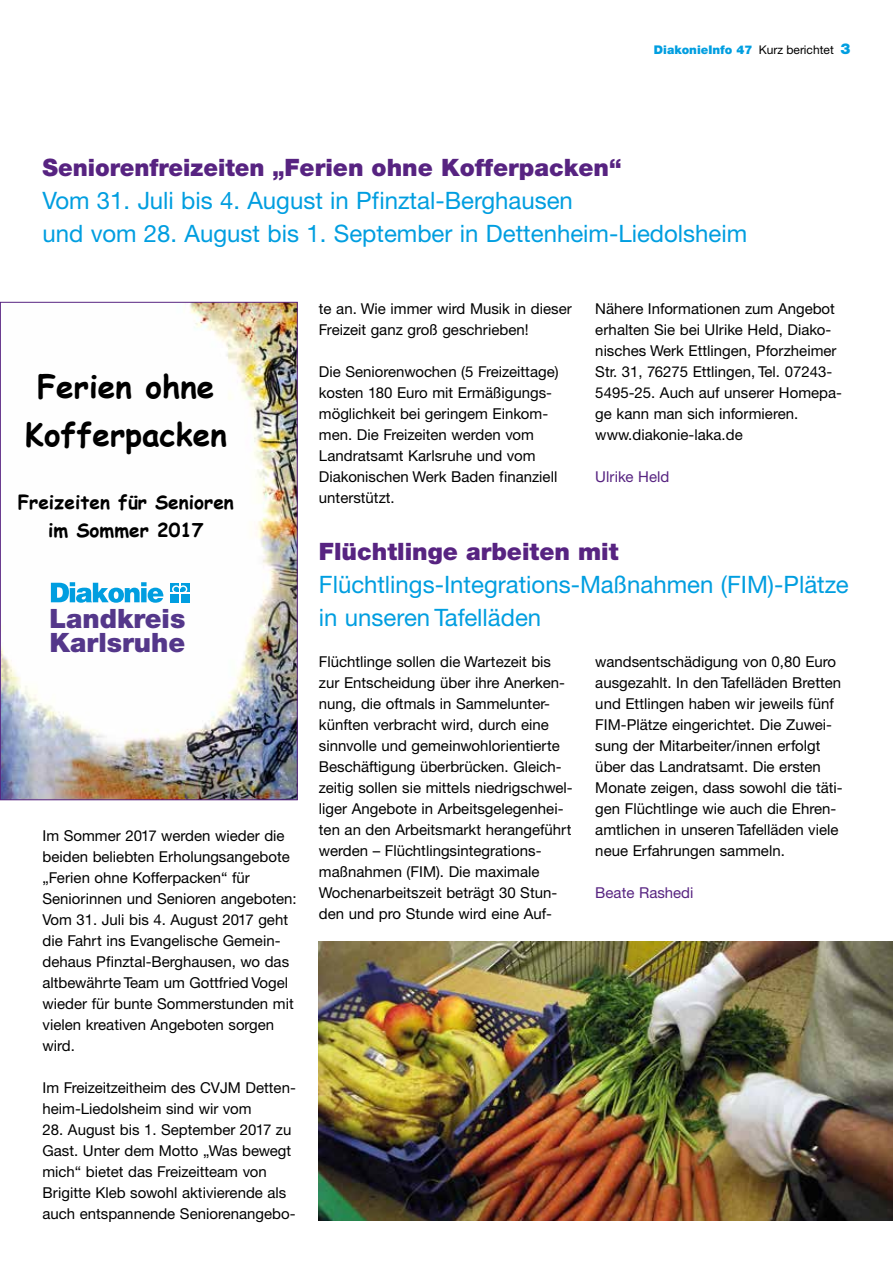
<style>
.page{position:relative;width:893px;height:1263px;background:#fff}
.page>*{position:absolute;margin:0;border:0;box-sizing:border-box;transform-origin:0 0}
.t1{font:700 31.5px/47.5px "Comic Sans MS";color:#000;text-align:center}
.t2{font:900 26.7px/23.9px "Helvetica Neue";color:#54378a}
.t3{font:24px/33px "Helvetica Neue CE";color:#009ee0}
.t4{font:900 24px "Helvetica Neue";color:#572381}
.t5{font:700 19.05px/28.5px "Comic Sans MS";color:#000;text-align:center}
.t6{font:15px/21px "Helvetica Neue CE";color:#000}
.t7{font:15px "Helvetica Neue CE";color:#572381}
.t8{font:900 12px "Helvetica Neue";color:#009ee0}
.s1{font-weight:400;color:#000}
.s2{font-size:15px}
</style>
<div class="page">
<img style="left:2px;top:304px;width:294px;height:494px">
<svg style="left:51px;top:582px;width:112px;height:21px"></svg>
<svg style="left:170px;top:582px;width:20px;height:21px"></svg>
<div style="left:0;top:302px;width:298px;height:498px;border:1px solid #572381"></div>
<img style="left:319px;top:942px;width:574px;height:278px">
<p class="t8" style="left:654px;top:43px;width:198px">DiakonieInfo 47 <span class="s1">Kurz berichtet</span> <span class="s2">3</span></p>
<h3 class="t4" style="left:43px;top:153px;width:580px">Seniorenfreizeiten „Ferien ohne Kofferpacken“</h3>
<h3 class="t3" style="left:43px;top:184px;width:706px">Vom 31. Juli bis 4. August in Pfinztal-Berghausen<br>und vom 28. August bis 1. September in Dettenheim-Liedolsheim</h3>
<h1 class="t1" style="left:25px;top:362px;width:204px">Ferien ohne<br>Kofferpacken</h1>
<p class="t5" style="left:18px;top:487px;width:218px">Freizeiten für Senioren im Sommer 2017</p>
<h2 class="t2" style="left:49px;top:607px;width:137px">Landkreis<br>Karlsruhe</h2>
<p class="t6" style="left:43px;top:825px;width:256px">Im Sommer 2017 werden wieder die beiden beliebten Erholungsangebote „Ferien ohne Kofferpacken“ für<br>Seniorinnen und Senioren angeboten:<br>Vom 31. Juli bis 4. August 2017 geht die Fahrt ins Evangelische Gemein&shy;dehaus Pfinztal-Berghausen, wo das altbewährte Team um Gottfried Vogel wieder für bunte Sommerstunden mit vielen kreativen Angeboten sorgen wird.</p>
<p class="t6" style="left:43px;top:1077px;width:255px">Im Freizeitzeitheim des CVJM Detten&shy;heim-Liedolsheim sind wir vom</p>
<p class="t6" style="left:43px;top:1119px;width:254px">28. August bis 1. September 2017 zu Gast. Unter dem Motto „Was bewegt mich“ bietet das Freizeitteam von Brigitte Kleb sowohl aktivierende als auch entspannende Seniorenangebo-</p>
<p class="t6" style="left:319px;top:298px;width:254px">te an. Wie immer wird Musik in dieser<br>Freizeit ganz groß geschrieben!</p>
<p class="t6" style="left:319px;top:361px;width:241px">Die Seniorenwochen (5 Freizeittage) kosten 180 Euro mit Ermäßigungs&shy;möglichkeit bei geringem Einkom&shy;men. Die Freizeiten werden vom<br>Landratsamt Karlsruhe und vom<br>Diakonischen Werk Baden finanziell unterstützt.</p>
<p class="t6" style="left:595px;top:298px;width:248px">Nähere Informationen zum Angebot erhalten Sie bei Ulrike Held, Diako&shy;nisches Werk Ettlingen, Pforzheimer Str. 31, 76275 Ettlingen, Tel. 07243- 5495-25. Auch auf unserer Homepa&shy;ge kann man sich informieren. www.diakonie-laka.de</p>
<p class="t7" style="left:595px;top:467px;width:76px">Ulrike Held</p>
<h3 class="t4" style="left:319px;top:537px;width:301px">Flüchtlinge arbeiten mit</h3>
<h3 class="t3" style="left:319px;top:568px;width:531px">Flüchtlings-Integrations-Maßnahmen (FIM)-Plätze in unseren Tafelläden</h3>
<p class="t6" style="left:319px;top:651px;width:255px">Flüchtlinge sollen die Wartezeit bis zur Entscheidung über ihre Anerken&shy;nung, die oftmals in Sammelunter&shy;künften verbracht wird, durch eine sinnvolle und gemeinwohlorientierte Beschäftigung überbrücken. Gleich&shy;zeitig sollen sie mittels niedrigschwel&shy;liger Angebote in Arbeitsgelegenhei&shy;ten an den Arbeitsmarkt herangeführt werden – Flüchtlingsintegrations&shy;maßnahmen (FIM). Die maximale Wochenarbeitszeit beträgt 30 Stun&shy;den und pro Stunde wird eine Auf-</p>
<p class="t6" style="left:595px;top:651px;width:249px">wandsentschädigung von 0,80 Euro ausgezahlt. In den Tafelläden Bretten und Ettlingen haben wir jeweils fünf FIM-Plätze eingerichtet. Die Zuwei&shy;sung der Mitarbeiter/innen erfolgt über das Landratsamt. Die ersten Monate zeigen, dass sowohl die täti&shy;gen Flüchtlinge wie auch die Ehren&shy;amtlichen in unseren Tafelläden viele neue Erfahrungen sammeln.</p>
<p class="t7" style="left:595px;top:883px;width:100px">Beate Rashedi</p>
</div>
